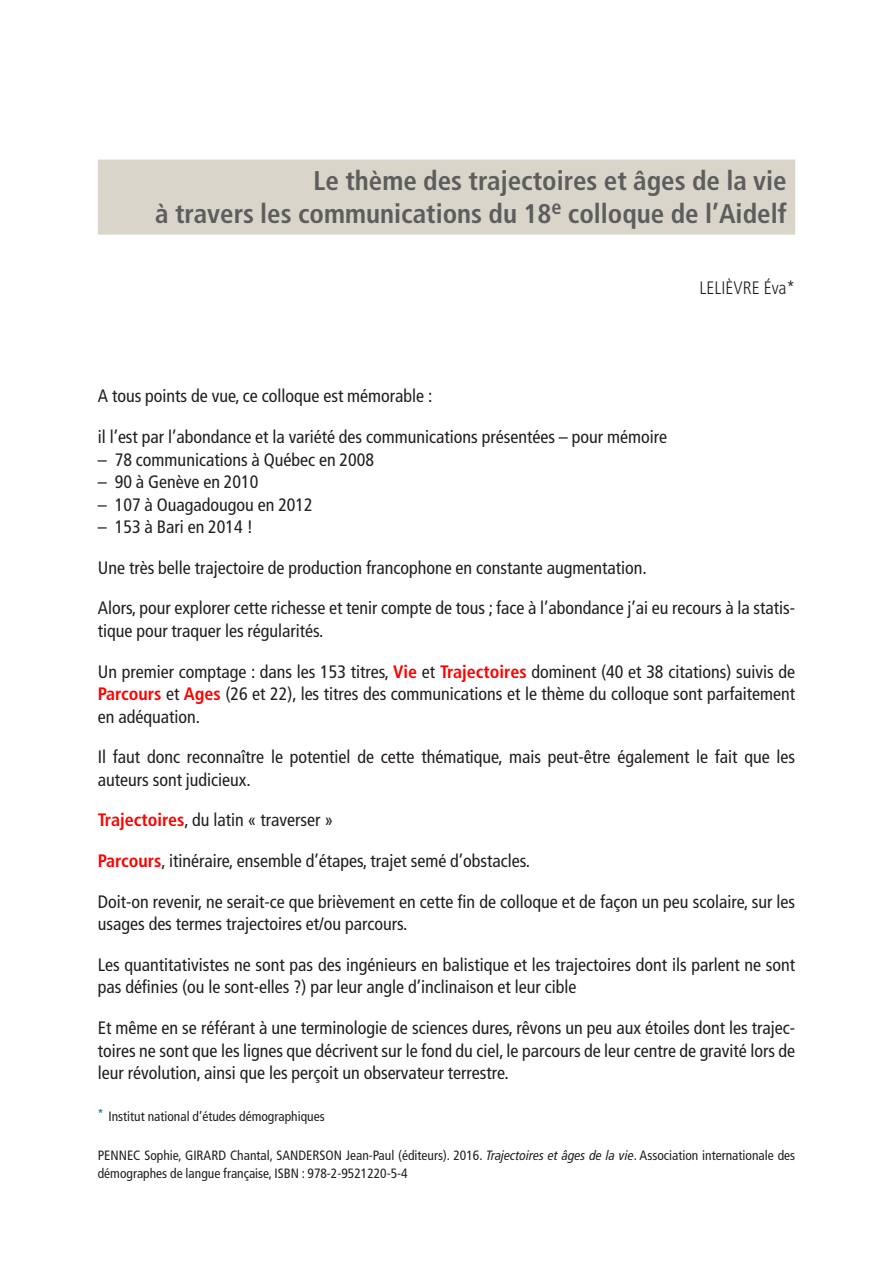
<style>
.page{position:relative;width:893px;height:1263px;background:#fff}
.page>*{position:absolute;margin:0;border:0;box-sizing:border-box;transform-origin:0 0}
.Chap_Titre_2_lignes{font:700 condensed 27px/33px "Frutiger LT Std";color:#5d5d5d;text-align:right}
.Texte_courant{font:condensed 18px/22.5px "Frutiger LT Std";color:#231f20}
.Chap_Auteur{font:300 condensed 18px "Frutiger LT Std";color:#231f20}
.Note_de_bas_de_page{font:condensed 13.5px/18px "Frutiger LT Std";color:#231f20}
.s1{font-weight:700;color:#f00}
.s2{font-family:"Frutiger LT Com";font-style:italic}
</style>
<div class="page">
<div style="left:98px;top:160px;width:697px;height:75px;background:#dad5cb"></div>
<p class="Chap_Titre_2_lignes" style="left:155px;top:165px;width:633px">Le thème des trajectoires et âges de la vie<br>à travers les communications du 18<sup>e</sup> colloque de l’Aidelf</p>
<p class="Chap_Auteur" style="left:700px;top:277px;width:97px">LELIÈVRE Éva*</p>
<p class="Texte_courant" style="left:98px;top:385px;width:336px">A tous points de vue, ce colloque est mémorable :</p>
<p class="Texte_courant" style="left:98px;top:426px;width:571px">il l’est par l’abondance et la variété des communications présentées – pour mémoire</p>
<p class="Texte_courant" style="left:98px;top:448px;width:278px">– 78 communications à Québec en 2008</p>
<p class="Texte_courant" style="left:98px;top:471px;width:162px">– 90 à Genève en 2010</p>
<p class="Texte_courant" style="left:98px;top:493px;width:217px">– 107 à Ouagadougou en 2012</p>
<p class="Texte_courant" style="left:98px;top:516px;width:157px">– 153 à Bari en 2014 !</p>
<p class="Texte_courant" style="left:98px;top:556px;width:550px">Une très belle trajectoire de production francophone en constante augmentation.</p>
<p class="Texte_courant" style="left:98px;top:597px;width:699px">Alors, pour explorer cette richesse et tenir compte de tous ; face à l’abondance j’ai eu recours à la statis&shy;tique pour traquer les régularités.</p>
<p class="Texte_courant" style="left:98px;top:660px;width:699px;text-align:justify">Un premier comptage : dans les 153 titres, <span class="s1">Vie</span> et <span class="s1">Trajectoires</span> dominent (40 et 38 citations) suivis de <span class="s1">Parcours</span> et <span class="s1">Ages</span> (26 et 22), les titres des communications et le thème du colloque sont parfaitement en adéquation.</p>
<p class="Texte_courant" style="left:98px;top:746px;width:699px">Il faut donc reconnaître le potentiel de cette thématique, mais peut-être également le fait que les auteurs sont judicieux.</p>
<p class="Texte_courant" style="left:98px;top:809px;width:237px"><span class="s1">Trajectoires</span>, du latin « traverser »</p>
<p class="Texte_courant" style="left:98px;top:850px;width:434px"><span class="s1">Parcours</span>, itinéraire, ensemble d’étapes, trajet semé d’obstacles.</p>
<p class="Texte_courant" style="left:98px;top:890px;width:699px">Doit-on revenir, ne serait-ce que brièvement en cette fin de colloque et de façon un peu scolaire, sur les usages des termes trajectoires et/ou parcours.</p>
<p class="Texte_courant" style="left:98px;top:953px;width:699px">Les quantitativistes ne sont pas des ingénieurs en balistique et les trajectoires dont ils parlent ne sont pas définies (ou le sont-elles ?) par leur angle d’inclinaison et leur cible</p>
<p class="Texte_courant" style="left:98px;top:1017px;width:699px;text-align:justify">Et même en se référant à une terminologie de sciences dures, rêvons un peu aux étoiles dont les trajec&shy;toires ne sont que les lignes que décrivent sur le fond du ciel, le parcours de leur centre de gravité lors de leur révolution, ainsi que les perçoit un observateur terrestre.</p>
<p class="Note_de_bas_de_page" style="left:98px;top:1107px;width:228px"><sup>*</sup> Institut national d’études démographiques</p>
<p class="Note_de_bas_de_page" style="left:98px;top:1146px;width:699px">PENNEC Sophie, GIRARD Chantal, SANDERSON Jean-Paul (éditeurs). 2016. <span class="s2">Trajectoires et âges de la vie</span>. Association internationale des démographes de langue française, ISBN : 978-2-9521220-5-4</p>
</div>
